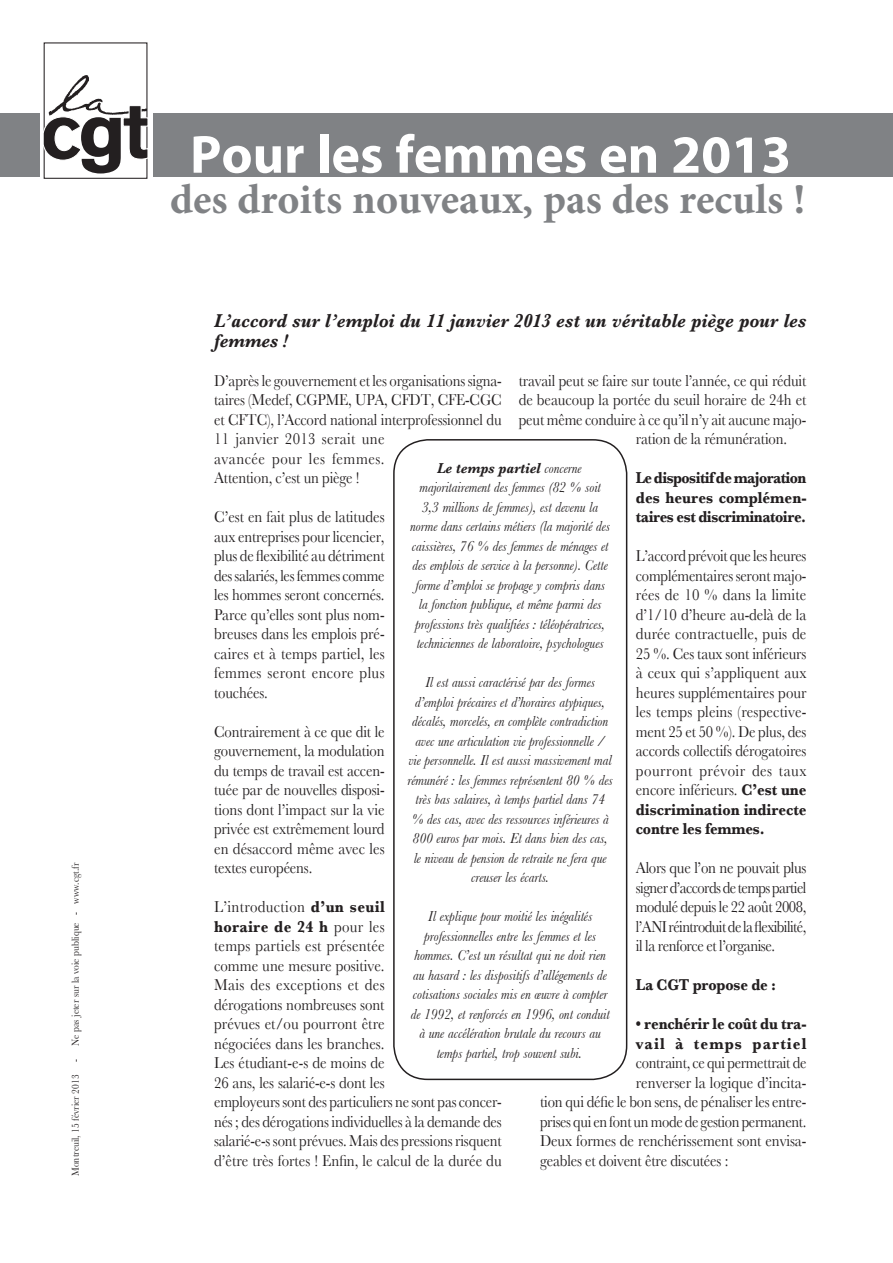
<style>
.page{position:relative;width:893px;height:1263px;background:#fff}
.page>*{position:absolute;margin:0;border:0;box-sizing:border-box;transform-origin:0 0}
.t1{font:700 54px "Myriad Pro";color:#fff}
.t2{font:700 42px "Minion Pro";color:#808285}
.t3{font:italic 700 19.5px/19.5px "Baskerville";letter-spacing:.005em;color:#231f20;scale:.9 1}
.t4{font:16.5px/19.5px "Baskerville";letter-spacing:-.01em;color:#231f20;text-align:justify;scale:.9 1}
.t5{font:16.5px/19.5px "Baskerville";letter-spacing:-.01em;color:#231f20;scale:.89 1}
.t6{font:16.5px/19.5px "Baskerville";letter-spacing:-.01em;color:#231f20;text-align:justify;scale:.88 1}
.t7{font:700 16.5px/19.5px "Baskerville";letter-spacing:-.01em;color:#231f20;text-align:justify;scale:.88 1}
.t8{font:700 16.5px/19.5px "Baskerville";letter-spacing:-.01em;color:#231f20;scale:.89 1}
.t9{font:italic 15px/19.5px "Baskerville";color:#231f20;text-align:center;scale:.9 1}
.t10{font:10.5px "Baskerville";color:#231f20;scale:.9 1}
.s1{font-weight:700}
</style>
<div class="page">
<div style="left:0;top:114px;width:893px;height:63px;background:#808285"></div>
<div style="left:41px;top:39px;width:112px;height:143px;background:#fff"></div>
<svg style="left:43px;top:42px;width:105px;height:137px"></svg>
<div style="left:393px;top:439px;width:234px;height:641px;border:2px solid #231f20;border-radius:34px"></div>
<p class="t10" style="left:69px;top:1176px;width:350px;rotate:-90deg">Montreuil, 15 février 2013 - Ne pas jeter sur la voie publique - www.cgt.fr</p>
<h1 class="t1" style="left:190px;top:119px;width:603px">Pour les femmes en 2013</h1>
<h2 class="t2" style="left:170px;top:170px;width:637px">des droits nouveaux, pas des reculs !</h2>
<h3 class="t3" style="left:214px;top:311px;width:660px">L’accord sur l’emploi du 11 janvier 2013 est un véritable piège pour les femmes !</h3>
<p class="t5" style="left:214px;top:370px;width:325px">D’après le gouvernement et les organisations signa&shy;taires (Medef, CGPME, UPA, CFDT, CFE-CGC et CFTC), l’Accord national interprofessionnel du 11 janvier 2013 serait une<br>avancée pour les femmes.<br>Attention, c’est un piège !</p>
<p class="t4" style="left:214px;top:507px;width:191px">C’est en fait plus de latitudes aux entreprises pour licencier, plus de flexibilité au détriment des salariés, les femmes comme les hommes seront concernés.<br>Parce qu’elles sont plus nom&shy;breuses dans les emplois pré&shy;caires et à temps partiel, les femmes seront encore plus touchées.</p>
<p class="t5" style="left:214px;top:721px;width:193px;text-align:justify">Contrairement à ce que dit le gouvernement, la modulation du temps de travail est accen&shy;tuée par de nouvelles disposi&shy;tions dont l’impact sur la vie privée est extrêmement lourd en désaccord même avec les textes européens.</p>
<p class="t4" style="left:214px;top:897px;width:321px;text-align:left">L’introduction <span class="s1">d’un seuil<br>horaire de 24 h</span> pour les<br>temps partiels est présentée<br>comme une mesure positive.<br>Mais des exceptions et des<br>dérogations nombreuses sont<br>prévues et/ou pourront être<br>négociées dans les branches.<br>Les étudiant-e-s de moins de<br>26 ans, les salarié-e-s dont les<br>employeurs sont des particuliers ne sont pas concer&shy;nés ; des dérogations individuelles à la demande des salarié-e-s sont prévues. Mais des pressions risquent d’être très fortes ! Enfin, le calcul de la durée du</p>
<p class="t5" style="left:519px;top:370px;width:325px">travail peut se faire sur toute l’année, ce qui réduit</p>
<p class="t4" style="left:519px;top:390px;width:321px">de beaucoup la portée du seuil horaire de 24h et</p>
<p class="t5" style="left:519px;top:409px;width:325px">peut même conduire à ce qu’il n’y ait aucune majo-</p>
<p class="t5" style="left:636px;top:429px;width:171px">ration de la rémunération.</p>
<p class="t7" style="left:636px;top:468px;width:195px">Le dispositif de majoration des heures complémen&shy;taires est discriminatoire.</p>
<p class="t6" style="left:636px;top:546px;width:195px">L’accord prévoit que les heures complémentaires seront majo&shy;rées de 10 % dans la limite d’1/10 d’heure au-delà de la durée contractuelle, puis de 25 %. Ces taux sont inférieurs à ceux qui s’appliquent aux heures supplémentaires pour les temps pleins (respective&shy;ment 25 et 50 %). De plus, des accords collectifs dérogatoires pourront prévoir des taux encore inférieurs. <span class="s1">C’est une discrimination indirecte contre les femmes.</span></p>
<p class="t4" style="left:636px;top:858px;width:191px">Alors que l’on ne pouvait plus signer d’accords de temps partiel modulé depuis le 22 août 2008, l’ANI réintroduit de la flexibilité, il la renforce et l’organise.</p>
<p class="t8" style="left:636px;top:975px;width:159px">La CGT propose de :</p>
<p class="t8" style="left:636px;top:1014px;width:193px">• renchérir le coût du tra&shy;vail à temps partiel</p>
<p class="t6" style="left:636px;top:1053px;width:195px">contraint, ce qui permettrait de</p>
<p class="t4" style="left:636px;top:1072px;width:191px">renverser la logique d’incita-</p>
<p class="t5" style="left:540px;top:1092px;width:301px">tion qui défie le bon sens, de pénaliser les entre-</p>
<p class="t6" style="left:540px;top:1111px;width:304px">prises qui en font un mode de gestion permanent.</p>
<p class="t4" style="left:540px;top:1131px;width:297px">Deux formes de renchérissement sont envisa-</p>
<p class="t5" style="left:540px;top:1150px;width:213px">geables et doivent être discutées :</p>
<p class="t9" style="left:410px;top:458px;width:224px"><span class="s1">Le temps partiel</span> concerne majoritairement des femmes (82 % soit 3,3 millions de femmes), est devenu la norme dans certains métiers (la majorité des caissières, 76 % des femmes de ménages et des emplois de service à la personne). Cette forme d’emploi se propage y compris dans la fonction publique, et même parmi des professions très qualifiées : téléopératrices, techniciennes de laboratoire, psychologues</p>
<p class="t9" style="left:408px;top:673px;width:229px">Il est aussi caractérisé par des formes d’emploi précaires et d’horaires atypiques, décalés, morcelés, en complète contradiction avec une articulation vie professionnelle /<br>vie personnelle. Il est aussi massivement mal rémunéré : les femmes représentent 80 % des très bas salaires, à temps partiel dans 74<br>% des cas, avec des ressources inférieures à 800 euros par mois. Et dans bien des cas, le niveau de pension de retraite ne fera que creuser les écarts.</p>
<p class="t9" style="left:411px;top:907px;width:222px">Il explique pour moitié les inégalités professionnelles entre les femmes et les hommes. C’est un résultat qui ne doit rien au hasard : les dispositifs d’allégements de cotisations sociales mis en œuvre à compter de 1992, et renforcés en 1996, ont conduit à une accélération brutale du recours au temps partiel, trop souvent subi.</p>
</div>
